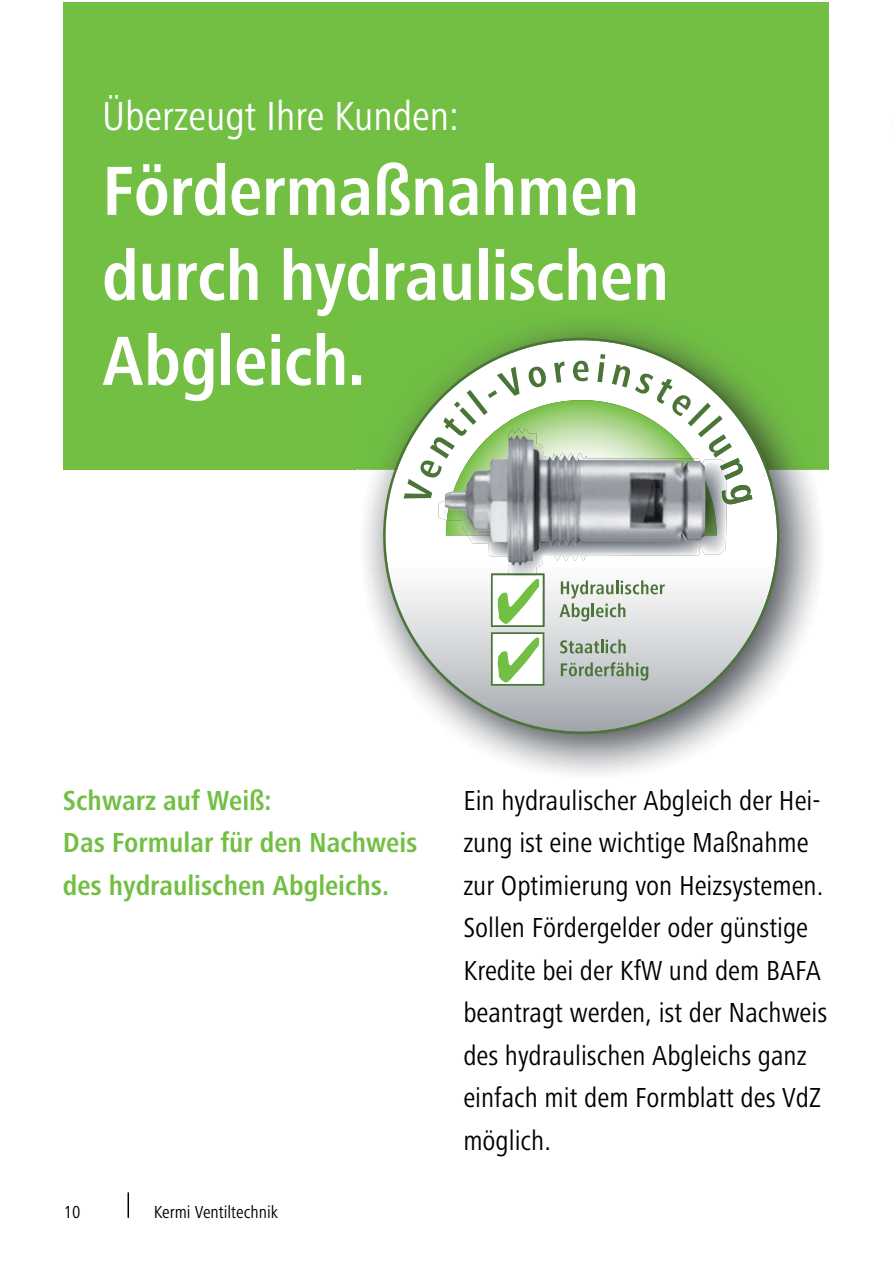
<style>
.page{position:relative;width:893px;height:1263px;background:#fff}
.page>*{position:absolute;margin:0;border:0;box-sizing:border-box;transform-origin:0 0}
.t1{font:700 condensed 72px/85.1px "Frutiger Next LTW1 G";letter-spacing:-.005em;color:#fff}
.t2{font:condensed 42px "Frutiger Next LTW1 G";color:#fff}
.t3{font:condensed 28.5px/42.5px "Frutiger Next LTW1 G";color:#000}
.t4{font:700 condensed 28.5px/42.5px "Frutiger Next LTW1 G";color:#72bf44}
.t5{font:condensed 18px "Frutiger Next LTW1 G";color:#000}
</style>
<div class="page">
<svg style="left:128px;top:1192px;width:1px;height:26px"></svg>
<div style="left:64px;top:2px;width:765px;height:468px;background:#72bf44"></div>
<img style="left:358px;top:324px;width:468px;height:450px">
<img style="left:358px;top:333px;width:3px;height:68px">
<svg style="left:383px;top:338px;width:396px;height:396px"></svg>
<svg style="left:559px;top:580px;width:106px;height:41px"></svg>
<svg style="left:560px;top:639px;width:66px;height:14px"></svg>
<svg style="left:561px;top:662px;width:87px;height:18px;background:#9faf9e"></svg>
<img style="left:438px;top:535px;width:288px;height:39px">
<svg style="left:403px;top:354px;width:349px;height:181px"></svg>
<svg style="left:491px;top:574px;width:53px;height:112px"></svg>
<img style="left:445px;top:435px;width:261px;height:131px">
<h2 class="t2" style="left:102px;top:98px;width:358px">Überzeugt Ihre Kunden:</h2>
<h1 class="t1" style="left:102px;top:154px;width:569px">Fördermaßnahmen durch hydraulischen<br>Abgleich.</h1>
<p class="t4" style="left:63px;top:781px;width:356px">Schwarz auf Weiß:<br>Das Formular für den Nachweis des hydraulischen Abgleichs.</p>
<p class="t3" style="left:463px;top:781px;width:365px">Ein hydraulischer Abgleich der Hei&shy;zung ist eine wichtige Maßnahme zur Optimierung von Heizsystemen.<br>Sollen Fördergelder oder günstige<br>Kredite bei der KfW und dem BAFA beantragt werden, ist der Nachweis des hydraulischen Abgleichs ganz einfach mit dem Formblatt des VdZ möglich.</p>
<p class="t5" style="left:64px;top:1204px;width:18px">10</p>
<p class="t5" style="left:154px;top:1204px;width:126px">Kermi Ventiltechnik</p>
</div>
